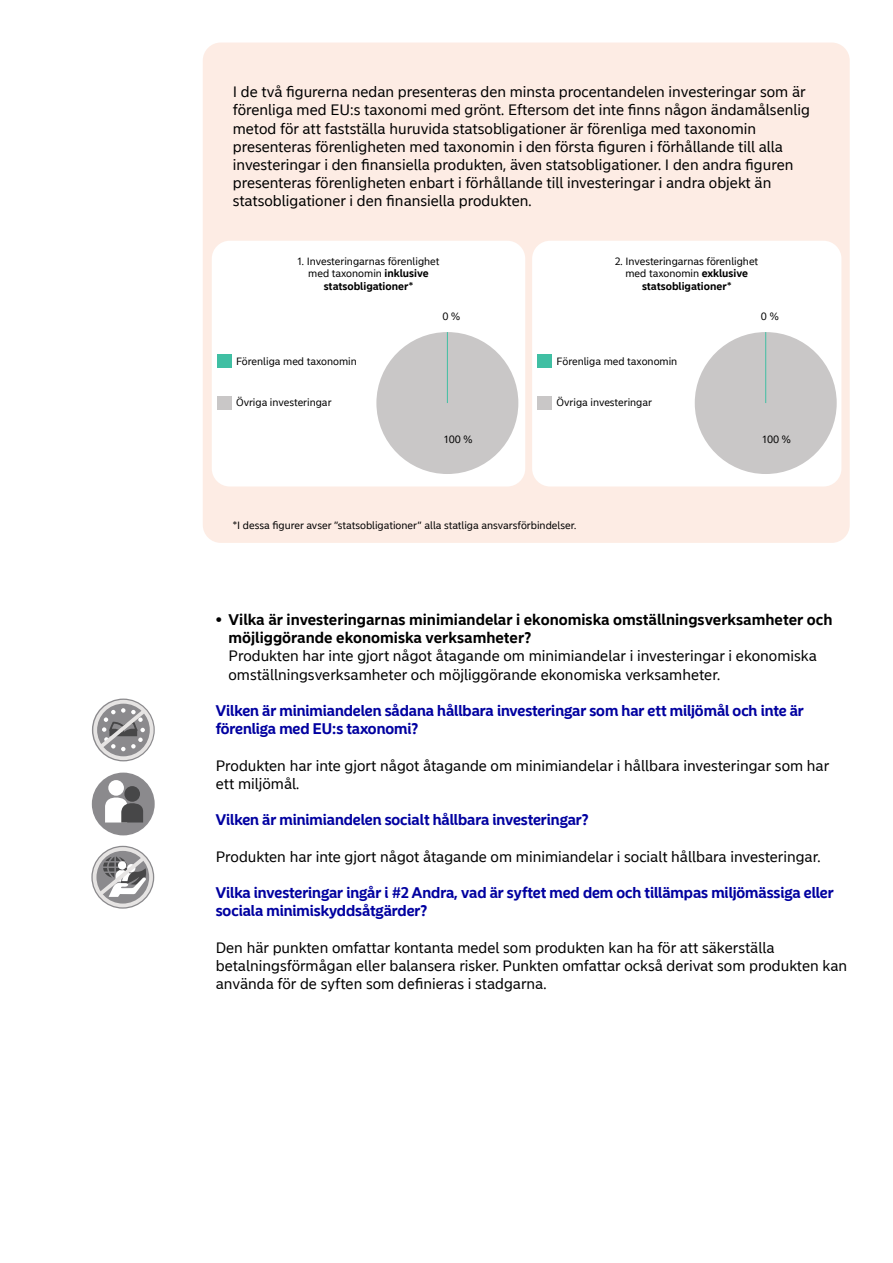
<style>
.page{position:relative;width:893px;height:1263px;background:#fff}
.page>*{position:absolute;margin:0;border:0;box-sizing:border-box;transform-origin:0 0}
.ESG_Body_text_no_ind{font:15px/18.1px "Nordea Sans Small";color:#000}
.ESG_Lomakesv__H2{font:700 15px/18.1px "Nordea Sans Large";color:#0000a0}
.Boksitekstit_SV__P{font:10.5px/12.6px "Nordea Sans Small";color:#000;text-align:center}
.s1{font-weight:700}
</style>
<div class="page">
<svg style="left:92px;top:698px;width:63px;height:63px"></svg>
<div style="left:93px;top:700px;width:61px;height:60px;border:4px solid #e6e4e3;border-radius:50%"></div>
<svg style="left:95px;top:705px;width:55px;height:47px;background:#a5a4a5"></svg>
<div style="left:92px;top:772px;width:63px;height:63px;background:#8b8a8d;border-radius:50%"></div>
<svg style="left:105px;top:797px;width:38px;height:25px"></svg>
<div style="left:108px;top:780px;width:16px;height:16px;background:#fff;border-radius:50%"></div>
<div style="left:124px;top:786px;width:16px;height:16px;background:#474748;border-radius:50%"></div>
<svg style="left:92px;top:846px;width:62px;height:63px"></svg>
<div style="left:93px;top:847px;width:60px;height:60px;border:4px solid #e6e4e3;border-radius:50%"></div>
<svg style="left:95px;top:852px;width:55px;height:47px"></svg>
<div style="left:203px;top:43px;width:647px;height:500px;background:#fdece4;border-radius:18px"></div>
<div style="left:212px;top:241px;width:313px;height:245px;background:#fff;border-radius:18px"></div>
<div style="left:532px;top:241px;width:309px;height:245px;background:#fff;border-radius:18px"></div>
<div style="left:376px;top:332px;width:142px;height:142px;background:#c9c7c7;border-radius:50%"></div>
<hr style="left:447px;top:332px;width:1px;height:71px;background:#40bfa3">
<div style="left:217px;top:354px;width:15px;height:14px;background:#40bfa3"></div>
<div style="left:217px;top:396px;width:15px;height:14px;background:#c9c7c7"></div>
<div style="left:695px;top:332px;width:142px;height:142px;background:#c9c7c7;border-radius:50%"></div>
<hr style="left:765px;top:332px;width:1px;height:71px;background:#40bfa3">
<div style="left:537px;top:354px;width:15px;height:14px;background:#40bfa3"></div>
<div style="left:537px;top:396px;width:15px;height:14px;background:#c9c7c7"></div>
<p class="ESG_Body_text_no_ind" style="left:233px;top:83px;width:579px">I de två figurerna nedan presenteras den minsta procentandelen investeringar som är förenliga med EU:s taxonomi med grönt. Eftersom det inte finns någon ändamålsenlig metod för att fastställa huruvida statsobligationer är förenliga med taxonomin presenteras förenligheten med taxonomin i den första figuren i förhållande till alla investeringar i den finansiella produkten, även statsobligationer. I den andra figuren presenteras förenligheten enbart i förhållande till investeringar i andra objekt än statsobligationer i den finansiella produkten.</p>
<p class="Boksitekstit_SV__P" style="left:297px;top:255px;width:144px">1. Investeringarnas förenlighet med taxonomin <span class="s1">inklusive statsobligationer*</span></p>
<p class="Boksitekstit_SV__P" style="left:615px;top:255px;width:145px">2. Investeringarnas förenlighet med taxonomin <span class="s1">exklusive statsobligationer*</span></p>
<p class="Boksitekstit_SV__P" style="left:443px;top:311px;width:19px">0 %</p>
<p class="Boksitekstit_SV__P" style="left:761px;top:311px;width:19px">0 %</p>
<p class="Boksitekstit_SV__P" style="left:236px;top:355px;width:122px">Förenliga med taxonomin</p>
<p class="Boksitekstit_SV__P" style="left:236px;top:396px;width:97px">Övriga investeringar</p>
<p class="Boksitekstit_SV__P" style="left:557px;top:355px;width:122px">Förenliga med taxonomin</p>
<p class="Boksitekstit_SV__P" style="left:557px;top:396px;width:97px">Övriga investeringar</p>
<p class="Boksitekstit_SV__P" style="left:444px;top:433px;width:30px">100 %</p>
<p class="Boksitekstit_SV__P" style="left:762px;top:433px;width:30px">100 %</p>
<p class="Boksitekstit_SV__P" style="left:233px;top:519px;width:345px">*I dessa figurer avser ”statsobligationer” alla statliga ansvarsförbindelser.</p>
<p class="ESG_Body_text_no_ind" style="left:229px;top:611px;width:606px;text-indent:-13px"><span class="s1">• Vilka är investeringarnas minimiandelar i ekonomiska omställningsverksamheter och möjliggörande ekonomiska verksamheter?<br></span>Produkten har inte gjort något åtagande om minimiandelar i investeringar i ekonomiska omställningsverksamheter och möjliggörande ekonomiska verksamheter.</p>
<h2 class="ESG_Lomakesv__H2" style="left:216px;top:702px;width:589px">Vilken är minimiandelen sådana hållbara investeringar som har ett miljömål och inte är förenliga med EU:s taxonomi?</h2>
<p class="ESG_Body_text_no_ind" style="left:216px;top:756px;width:615px">Produkten har inte gjort något åtagande om minimiandelar i hållbara investeringar som har ett miljömål.</p>
<h2 class="ESG_Lomakesv__H2" style="left:216px;top:811px;width:374px">Vilken är minimiandelen socialt hållbara investeringar?</h2>
<p class="ESG_Body_text_no_ind" style="left:216px;top:847px;width:606px">Produkten har inte gjort något åtagande om minimiandelar i socialt hållbara investeringar.</p>
<h2 class="ESG_Lomakesv__H2" style="left:216px;top:884px;width:619px">Vilka investeringar ingår i #2 Andra, vad är syftet med dem och tillämpas miljömässiga eller sociala minimiskyddsåtgärder?</h2>
<p class="ESG_Body_text_no_ind" style="left:216px;top:938px;width:633px">Den här punkten omfattar kontanta medel som produkten kan ha för att säkerställa betalningsförmågan eller balansera risker. Punkten omfattar också derivat som produkten kan använda för de syften som definieras i stadgarna.</p>
</div>
